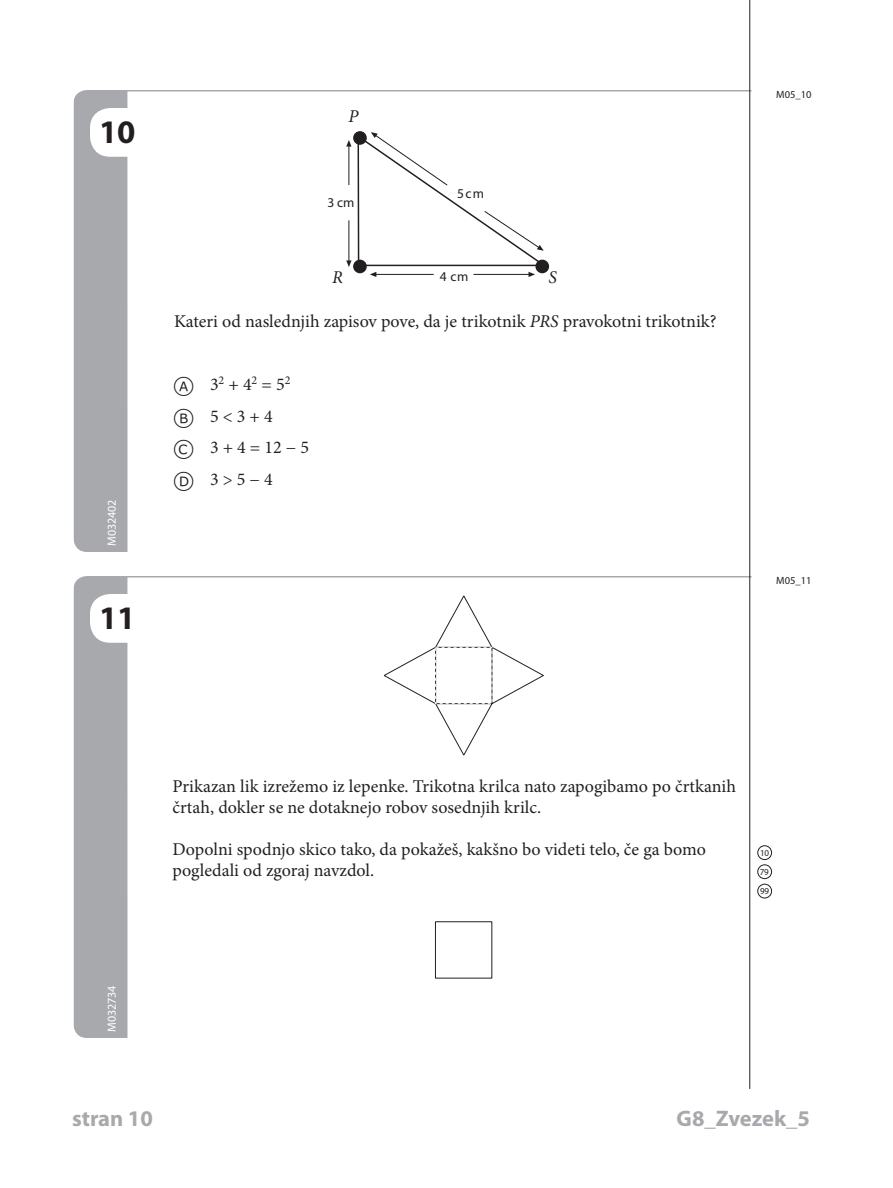
<style>
.page{position:relative;width:893px;height:1188px;background:#fff}
.page>*{position:absolute;margin:0;border:0;box-sizing:border-box;transform-origin:0 0}
.t1{font:700 33px "Myriad Pro";color:#231f20}
.t2{font:700 22.5px "Myriad Pro";color:#a8a9ad}
.t3{font:18px/31.5px "Minion Pro";color:#231f20}
.t4{font:italic 18px "Minion Pro";color:#231f20}
.t5{font:13.5px "Myriad Pro";color:#231f20}
.t6{font:12px "Myriad Pro";color:#fff}
.t7{font:10.5px "Myriad Pro";color:#231f20}
.t8{font:9px "Myriad Pro";color:#231f20}
.s1{font-style:italic}
.s2{font-family:"TIMSS options";font-size:24px}
</style>
<div class="page">
<div style="left:74px;top:90px;width:54px;height:462px;background:#a8a9ad"></div>
<hr style="left:91px;top:90px;width:660px;height:2px;background:#a8a9ad">
<div style="left:74px;top:576px;width:54px;height:462px;background:#a8a9ad"></div>
<hr style="left:91px;top:576px;width:660px;height:2px;background:#a8a9ad">
<div style="left:354px;top:132px;width:12px;height:12px;background:#231f20;border-radius:50%"></div>
<div style="left:353px;top:131px;width:14px;height:14px;border:2px solid #231f20;border-radius:50%"></div>
<div style="left:354px;top:260px;width:12px;height:13px;background:#231f20;border-radius:50%"></div>
<div style="left:353px;top:260px;width:14px;height:13px;border:2px solid #231f20;border-radius:50%"></div>
<div style="left:535px;top:260px;width:14px;height:13px;border:2px solid #231f20;border-radius:50%"></div>
<svg style="left:357px;top:132px;width:189px;height:145px"></svg>
<hr style="left:348px;top:146px;width:1px;height:39px;background:#231f20">
<svg style="left:346px;top:140px;width:5px;height:7px"></svg>
<hr style="left:348px;top:220px;width:1px;height:41px;background:#231f20">
<svg style="left:346px;top:260px;width:5px;height:7px"></svg>
<svg style="left:383px;top:595px;width:161px;height:161px"></svg>
<div style="left:435px;top:647px;width:57px;height:57px;border:1px dashed #fff"></div>
<div style="left:435px;top:921px;width:57px;height:58px;border:1px solid #231f20"></div>
<hr style="left:749px;top:0;width:1px;height:1089px;background:#231f20">
<div style="left:758px;top:846px;width:14px;height:14px;border:1px solid #231f20;border-radius:50%"></div>
<div style="left:758px;top:865px;width:14px;height:14px;border:1px solid #231f20;border-radius:50%"></div>
<div style="left:758px;top:884px;width:14px;height:14px;border:1px solid #231f20;border-radius:50%"></div>
<div style="left:90px;top:108px;width:63px;height:49px;background:#fff;border-radius:20px"></div>
<div style="left:90px;top:594px;width:63px;height:49px;background:#fff;border-radius:20px"></div>
<h1 class="t1" style="left:99px;top:113px;width:38px">10</h1>
<p class="t6" style="left:105px;top:546px;width:48px;rotate:-90deg">M032402</p>
<h1 class="t1" style="left:99px;top:599px;width:38px">11</h1>
<p class="t4" style="left:349px;top:104px;width:11px">P</p>
<p class="t5" style="left:327px;top:195px;width:29px">3 cm</p>
<p class="t5" style="left:457px;top:186px;width:28px">5 cm</p>
<p class="t4" style="left:332px;top:265px;width:12px">R</p>
<p class="t4" style="left:548px;top:265px;width:10px">S</p>
<p class="t5" style="left:440px;top:270px;width:30px">4 cm</p>
<p class="t3" style="left:174px;top:306px;width:544px">Kateri od naslednjih zapisov pove, da je trikotnik <span class="s1">PRS</span> pravokotni trikotnik?</p>
<p class="t3" style="left:174px;top:369px;width:137px"><span class="s2">a</span> 3<sup>2</sup> + 4<sup>2</sup> = 5<sup>2 </sup><span class="s2">b</span> 5 &lt; 3 + 4<br><span class="s2">c</span> 3 + 4 = 12 − 5 <span class="s2">d</span> 3 &gt; 5 − 4</p>
<p class="t7" style="left:776px;top:89px;width:37px">M05_10</p>
<p class="t7" style="left:776px;top:575px;width:37px">M05_11</p>
<p class="t6" style="left:105px;top:1032px;width:48px;rotate:-90deg">M032734</p>
<p class="t3" style="left:172px;top:776px;width:565px;line-height:21px">Prikazan lik izrežemo iz lepenke. Trikotna krilca nato zapogibamo po črtkanih črtah, dokler se ne dotaknejo robov sosednjih krilc.</p>
<p class="t3" style="left:172px;top:839px;width:535px;line-height:21px">Dopolni spodnjo skico tako, da pokažeš, kakšno bo videti telo, če ga bomo pogledali od zgoraj navzdol.</p>
<p class="t8" style="left:760px;top:848px;width:11px">10</p>
<p class="t8" style="left:760px;top:867px;width:11px">79</p>
<p class="t8" style="left:760px;top:886px;width:11px">99</p>
<p class="t2" style="left:72px;top:1105px;width:82px">stran 10</p>
<p class="t2" style="left:677px;top:1105px;width:135px">G8_Zvezek_5</p>
<p class="t2" style="left:726px;top:1105px;width:72px">G8_M0</p>
<p class="t2" style="left:127px;top:1105px;width:26px">36</p>
</div>
